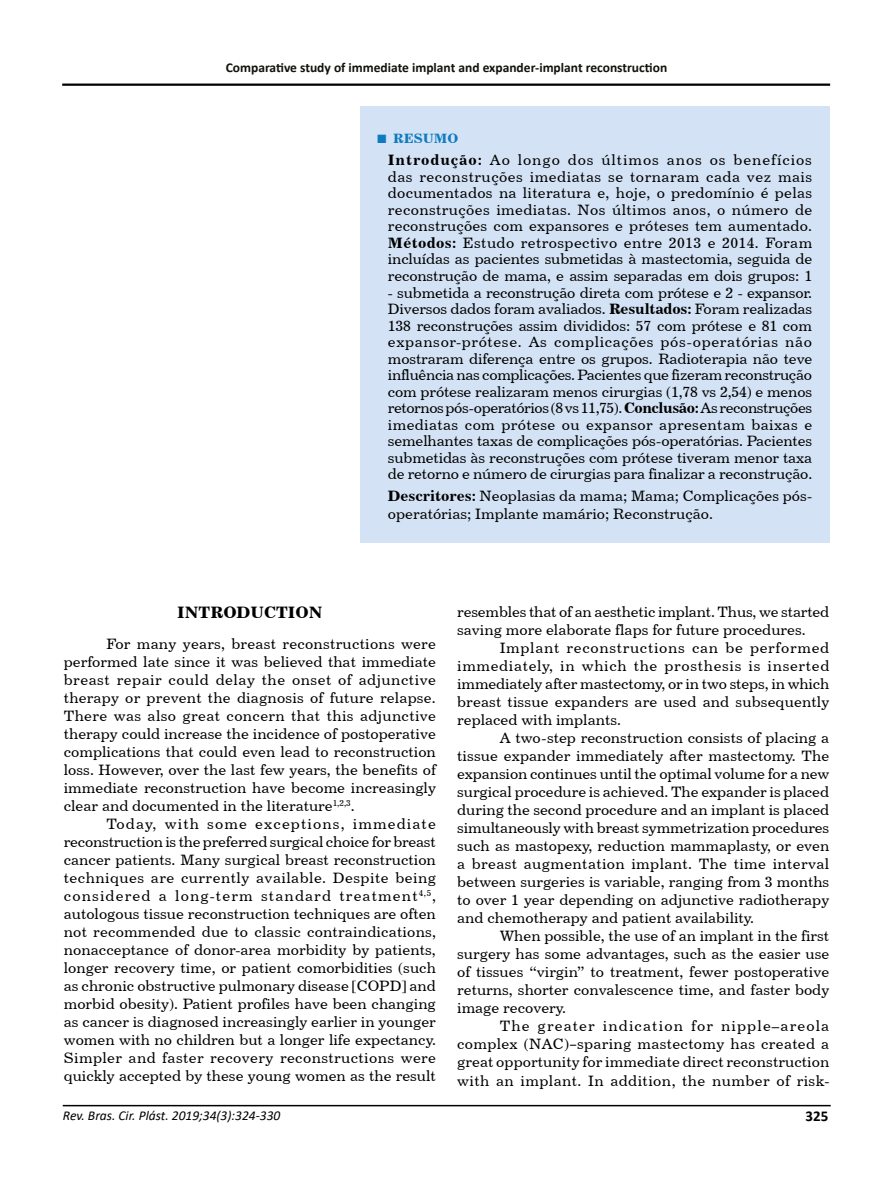
<style>
.page{position:relative;width:893px;height:1191px;background:#fff}
.page>*{position:absolute;margin:0;border:0;box-sizing:border-box;transform-origin:0 0}
.t1{font:16.5px "Century 731 BT Bold A";color:#000}
.t2{font:15px/18px "Century 731 BT Roman A";color:#000;text-align:justify}
.t3{font:700 15px "Calibri";color:#000}
.t4{font:700 13.5px "Calibri";color:#12110c}
.t5{font:italic 13.5px "Calibri";color:#000}
.t6{font:13.5px "Century 731 BT Bold A";color:#0e7abf}
.s1{font-family:"Times New Roman";font-weight:700;font-size:18px}
.s2{font-family:"Century 731 BT Bold A"}
.s3{font-family:"Cambria"}
</style>
<div class="page">
<hr style="left:63px;top:1104px;width:768px;height:2px;background:#000">
<hr style="left:62px;top:84px;width:768px;height:2px;background:#000">
<div style="left:360px;top:106px;width:470px;height:436px;background:#d3e2f4"></div>
<p class="t4" style="left:226px;top:58px;width:443px">Comparative study of immediate implant and expander-implant reconstruction</p>
<p class="t6" style="left:377px;top:130px;width:83px"><span class="s1">■</span> RESUMO</p>
<p class="t2" style="left:388px;top:152px;width:426px;line-height:16.5px"><span class="s2">Introdução:</span> Ao longo dos últimos anos os benefícios das reconstruções imediatas se tornaram cada vez mais documentados na literatura e, hoje, o predomínio é pelas reconstruções imediatas. Nos últimos anos, o número de reconstruções com expansores e próteses tem aumentado.<br><span class="s2">Métodos:</span> Estudo retrospectivo entre 2013 e 2014. Foram incluídas as pacientes submetidas à mastectomia, seguida de reconstrução de mama, e assim separadas em dois grupos: 1</p>
<p class="t2" style="left:388px;top:284px;width:426px;line-height:16.5px">- submetida a reconstrução direta com prótese e 2 - expansor.<br>Diversos dados foram avaliados. <span class="s2">Resultados:</span> Foram realizadas 138 reconstruções assim divididos: 57 com prótese e 81 com expansor-prótese. As complicações pós-operatórias não mostraram diferença entre os grupos. Radioterapia não teve influência nas complicações. Pacientes que fizeram reconstrução com prótese realizaram menos cirurgias (1,78 vs 2,54) e menos retornos pós-operatórios (8 vs 11,75). <span class="s2">Conclusão:</span> As reconstruções imediatas com prótese ou expansor apresentam baixas e semelhantes taxas de complicações pós-operatórias. Pacientes submetidas às reconstruções com prótese tiveram menor taxa de retorno e número de cirurgias para finalizar a reconstrução.</p>
<p class="t2" style="left:388px;top:486px;width:426px"><span class="s2">Descritores:</span> Neoplasias da mama; Mama; Complicações pós&shy;operatórias; Implante mamário; Reconstrução.</p>
<p class="t1" style="left:177px;top:602px;width:147px">INTRODUCTION</p>
<p class="t2" style="left:64px;top:635px;width:374px;text-indent:43px">For many years, breast reconstructions were performed late since it was believed that immediate breast repair could delay the onset of adjunctive therapy or prevent the diagnosis of future relapse.<br>There was also great concern that this adjunctive therapy could increase the incidence of postoperative complications that could even lead to reconstruction loss. However, over the last few years, the benefits of immediate reconstruction have become increasingly clear and documented in the literature<sup>1,2,3</sup>.</p>
<p class="t2" style="left:64px;top:815px;width:374px;text-indent:43px">Today, with some exceptions, immediate reconstruction is the preferred surgical choice for breast cancer patients. Many surgical breast reconstruction techniques are currently available. Despite being considered a long-term standard treatment<sup>4,5</sup>, autologous tissue reconstruction techniques are often not recommended due to classic contraindications, nonacceptance of donor-area morbidity by patients, longer recovery time, or patient comorbidities (such as chronic obstructive pulmonary disease [COPD] and morbid obesity). Patient profiles have been changing as cancer is diagnosed increasingly earlier in younger women with no children but a longer life expectancy.<br>Simpler and faster recovery reconstructions were quickly accepted by these young women as the result</p>
<p class="t2" style="left:457px;top:603px;width:374px">resembles that of an aesthetic implant. Thus, we started saving more elaborate flaps for future procedures.</p>
<p class="t2" style="left:457px;top:639px;width:374px;text-indent:43px">Implant reconstructions can be performed immediately, in which the prosthesis is inserted immediately after mastectomy, or in two steps, in which breast tissue expanders are used and subsequently replaced with implants.</p>
<p class="t2" style="left:457px;top:729px;width:374px;text-indent:43px">A two-step reconstruction consists of placing a tissue expander immediately after mastectomy. The expansion continues until the optimal volume for a new surgical procedure is achieved. The expander is placed during the second procedure and an implant is placed simultaneously with breast symmetrization procedures such as mastopexy, reduction mammaplasty, or even a breast augmentation implant. The time interval between surgeries is variable, ranging from 3 months to over 1 year depending on adjunctive radiotherapy and chemotherapy and patient availability.</p>
<p class="t2" style="left:457px;top:927px;width:374px;text-indent:43px">When possible, the use of an implant in the first surgery has some advantages, such as the easier use of tissues “virgin” to treatment, fewer postoperative returns, shorter convalescence time, and faster body image recovery.</p>
<p class="t2" style="left:457px;top:1017px;width:374px;text-indent:43px">The greater indication for nipple–areola complex (NAC)<span class="s3">–</span>sparing mastectomy has created a great opportunity for immediate direct reconstruction with an implant. In addition, the number of risk-</p>
<p class="t5" style="left:63px;top:1105px;width:219px">Rev. Bras. Cir. Plást. 2019;34(3):324-330</p>
<p class="t3" style="left:806px;top:1105px;width:24px">325</p>
</div>
